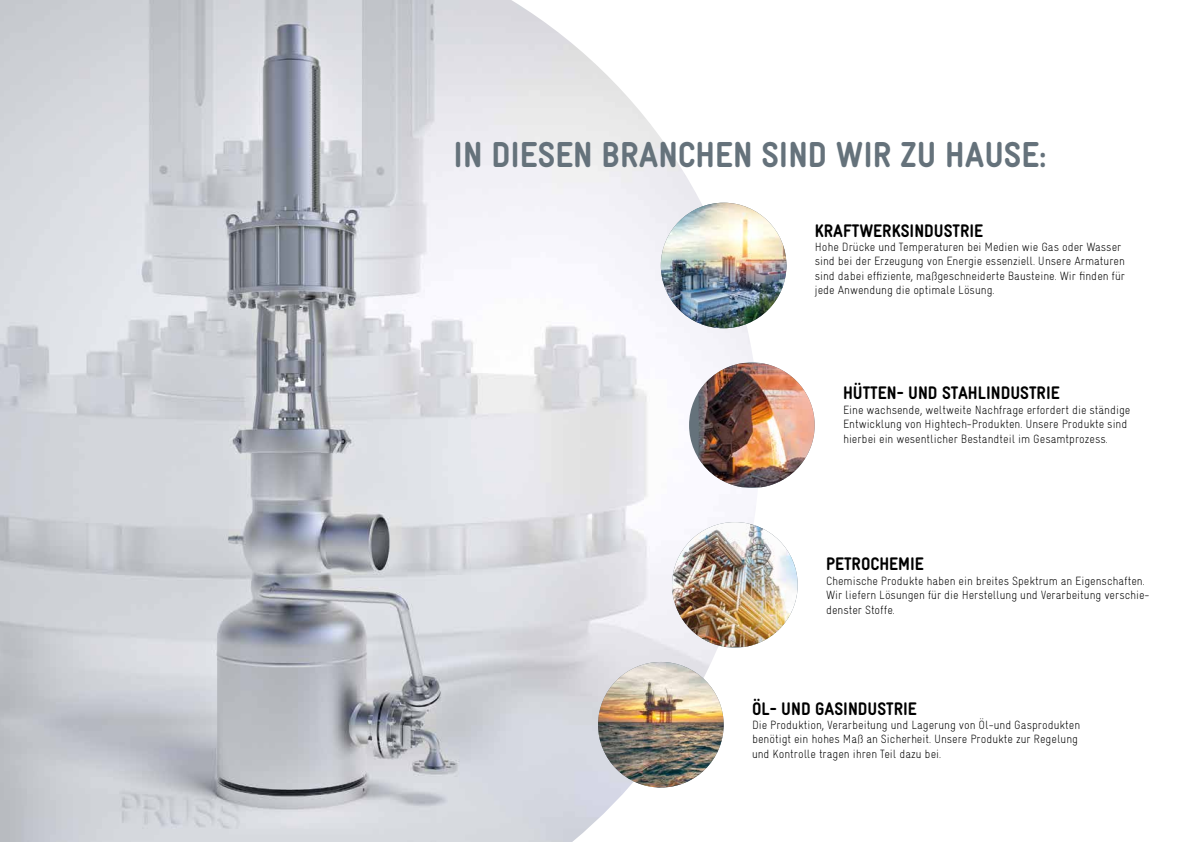
<style>
.page{position:relative;width:1191px;height:842px;background:#fff}
.page>*{position:absolute;margin:0;border:0;box-sizing:border-box;transform-origin:0 0}
.t1{font:900 36.2px "Gravur Condensed";color:#65727b}
.t2{font:900 18.2px "Gravur Condensed";color:#000}
.t3{font:300 12px/14.4px "Gravur Condensed";color:#000}
</style>
<div class="page">
<img style="left:0;top:0;width:760px;height:842px">
<img style="left:661px;top:203px;width:125px;height:125px;border-radius:63px">
<div style="left:689px;top:362px;width:125px;height:126px;background:#65727b;border-radius:50%"></div>
<img style="left:698px;top:363px;width:116px;height:124px">
<img style="left:672px;top:522px;width:125px;height:125px">
<img style="left:598px;top:662px;width:125px;height:125px;border-radius:63px">
<h1 class="t1" style="left:453px;top:134px;width:594px">IN DIESEN BRANCHEN SIND WIR ZU HAUSE:</h1>
<h2 class="t2" style="left:815px;top:220px;width:170px">KRAFTWERKSINDUSTRIE</h2>
<p class="t3" style="left:815px;top:240px;width:312px">Hohe Drücke und Temperaturen bei Medien wie Gas oder Wasser sind bei der Erzeugung von Energie essenziell. Unsere Armaturen sind dabei effiziente, maßgeschneiderte Bausteine. Wir finden für jede Anwendung die optimale Lösung.</p>
<h2 class="t2" style="left:843px;top:383px;width:218px">HÜTTEN- UND STAHLINDUSTRIE</h2>
<p class="t3" style="left:843px;top:402px;width:289px">Eine wachsende, weltweite Nachfrage erfordert die ständige<br>Entwicklung von Hightech-Produkten. Unsere Produkte sind hierbei ein wesentlicher Bestandteil im Gesamtprozess.</p>
<h2 class="t2" style="left:826px;top:554px;width:99px">PETROCHEMIE</h2>
<p class="t3" style="left:826px;top:573px;width:325px">Chemische Produkte haben ein breites Spektrum an Eigenschaften.<br>Wir liefern Lösungen für die Herstellung und Verarbeitung verschie&shy;denster Stoffe.</p>
<h2 class="t2" style="left:752px;top:698px;width:166px">ÖL- UND GASINDUSTRIE</h2>
<p class="t3" style="left:752px;top:718px;width:330px">Die Produktion, Verarbeitung und Lagerung von Öl-und Gasprodukten benötigt ein hohes Maß an Sicherheit. Unsere Produkte zur Regelung und Kontrolle tragen ihren Teil dazu bei.</p>
</div>
